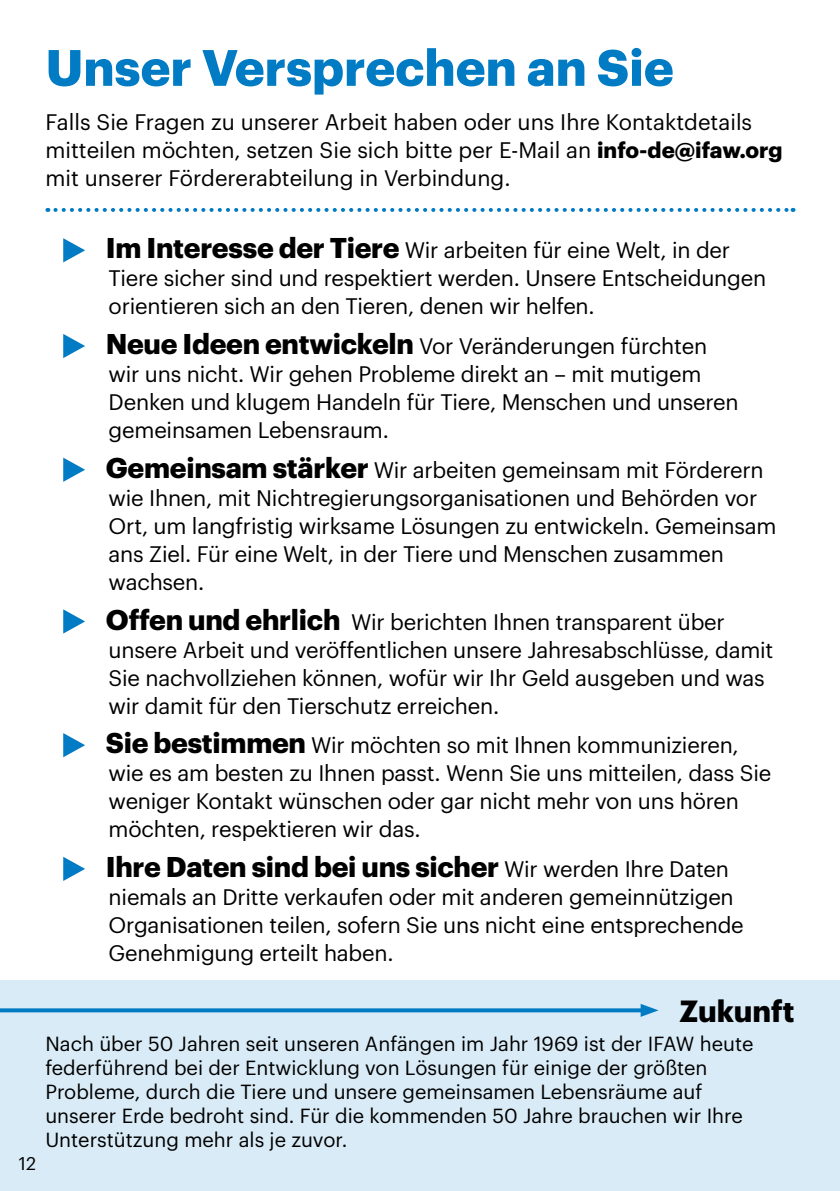
<style>
.page{position:relative;width:840px;height:1191px;background:#fff}
.page>*{position:absolute;margin:0;border:0;box-sizing:border-box;transform-origin:0 0}
.t1{font:700 50px "Graphik";color:#007bc4}
.t2{font:700 30px "Graphik";color:#000}
.t3{font:700 28px "Graphik";letter-spacing:-.01em;color:#000}
.t4{font:22px/28px "Graphik";letter-spacing:-.01em;color:#000}
.t5{font:20px/24px "Graphik";color:#000}
.t6{font:18px "Graphik";color:#000}
.s1{font-weight:700}
.s2{font-weight:700;font-size:28px}
.s3{font-weight:400;font-size:22px}
</style>
<div class="page">
<svg style="left:63px;top:238px;width:22px;height:24px"></svg>
<svg style="left:63px;top:334px;width:22px;height:24px"></svg>
<svg style="left:63px;top:457px;width:22px;height:25px"></svg>
<svg style="left:63px;top:609px;width:22px;height:24px"></svg>
<svg style="left:63px;top:733px;width:22px;height:24px"></svg>
<svg style="left:63px;top:856px;width:22px;height:25px"></svg>
<div style="left:0;top:980px;width:839px;height:211px;background:#d9ebf6"></div>
<svg style="left:0;top:1008px;width:640px;height:4px;fill:#007bc4"></svg>
<svg style="left:640px;top:1004px;width:18px;height:13px"></svg>
<svg style="left:55px;top:208px;width:738px;height:4px"></svg>
<h1 class="t1" style="left:45px;top:29px;width:629px">Unser Versprechen an Sie</h1>
<p class="t4" style="left:45px;top:106px;width:738px">Falls Sie Fragen zu unserer Arbeit haben oder uns Ihre Kontaktdetails mitteilen möchten, setzen Sie sich bitte per E-Mail an <span class="s1">info-de@ifaw.org </span>mit unserer Fördererabteilung in Verbindung.</p>
<p class="t6" style="left:19px;top:1150px;width:19px">12</p>
<p class="t4" style="left:106px;top:235px;width:661px"><span class="s2">Im Interesse der Tiere</span> Wir arbeiten für eine Welt, in der<br>Tiere sicher sind und respektiert werden. Unsere Entscheidungen orientieren sich an den Tieren, denen wir helfen.</p>
<p class="t4" style="left:106px;top:330px;width:634px"><span class="s2">Neue Ideen entwickeln</span> Vor Veränderungen fürchten wir uns nicht. Wir gehen Probleme direkt an – mit mutigem Denken und klugem Handeln für Tiere, Menschen und unseren gemeinsamen Lebensraum.</p>
<p class="t4" style="left:106px;top:454px;width:672px"><span class="s2">Gemeinsam stärker</span> Wir arbeiten gemeinsam mit Förderern wie Ihnen, mit Nichtregierungsorganisationen und Behörden vor Ort, um langfristig wirksame Lösungen zu entwickeln. Gemeinsam ans Ziel. Für eine Welt, in der Tiere und Menschen zusammen wachsen.</p>
<p class="t4" style="left:106px;top:606px;width:668px"><span class="s2">Offen und ehrlich</span> Wir berichten Ihnen transparent über unsere Arbeit und veröffentlichen unsere Jahresabschlüsse, damit Sie nachvollziehen können, wofür wir Ihr Geld ausgeben und was wir damit für den Tierschutz erreichen.</p>
<p class="t4" style="left:106px;top:729px;width:666px"><span class="s2">Sie bestimmen</span> Wir möchten so mit Ihnen kommunizieren, wie es am besten zu Ihnen passt. Wenn Sie uns mitteilen, dass Sie weniger Kontakt wünschen oder gar nicht mehr von uns hören möchten, respektieren wir das.</p>
<p class="t3" style="left:106px;top:845px;width:624px">Ihre Daten sind bei uns sicher <span class="s3">Wir werden Ihre Daten</span></p>
<p class="t4" style="left:109px;top:881px;width:636px">niemals an Dritte verkaufen oder mit anderen gemeinnützigen<br>Organisationen teilen, sofern Sie uns nicht eine entsprechende<br>Genehmigung erteilt haben.</p>
<h2 class="t2" style="left:679px;top:988px;width:117px">Zukunft</h2>
<p class="t5" style="left:45px;top:1030px;width:709px">Nach über 50 Jahren seit unseren Anfängen im Jahr 1969 ist der IFAW heute federführend bei der Entwicklung von Lösungen für einige der größten Probleme, durch die Tiere und unsere gemeinsamen Lebensräume auf unserer Erde bedroht sind. Für die kommenden 50 Jahre brauchen wir Ihre Unterstützung mehr als je zuvor.</p>
</div>
